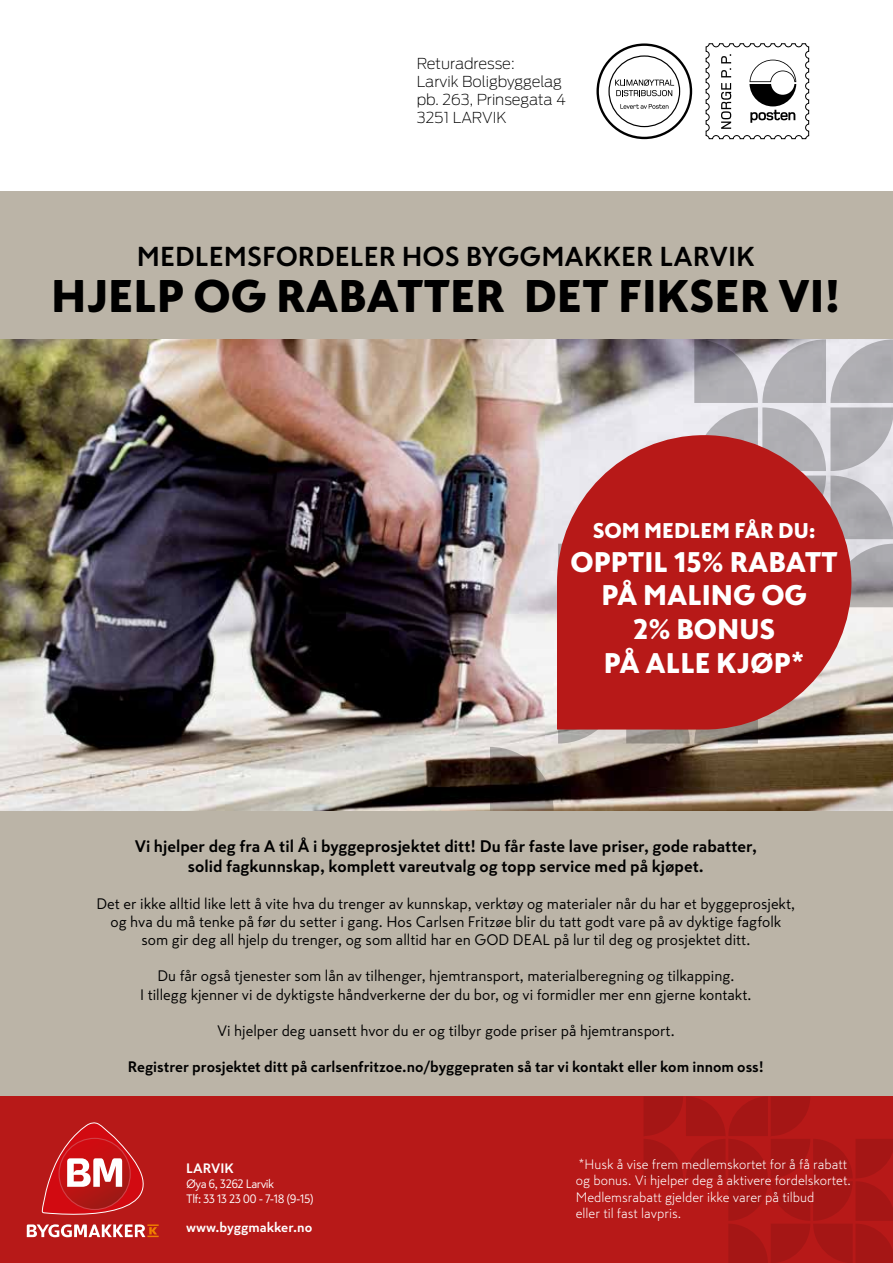
<style>
.page{position:relative;width:893px;height:1263px;background:#fff}
.page>*{position:absolute;margin:0;border:0;box-sizing:border-box;transform-origin:0 0}
.t1{font:900 45.15px "Skatta Sans";color:#000}
.t2{font:900 28.05px/33.8px "Skatta Sans";color:#fff;text-align:center}
.t3{font:700 27.15px "Skatta Sans";color:#000}
.t4{font:900 21.15px "Skatta Sans";color:#fff}
.t5{font:700 16.5px/20px "Skatta Sans";color:#000;text-align:center}
.t6{font:15px/18px "Skatta Sans";color:#000;text-align:center}
.t7{font:700 15px "Skatta Sans";color:#000}
.t8{font:200 15px/18px "Antenna";color:#000}
.t9{font:300 13.5px/16.2px "Skatta Sans";color:#fff}
.t10{font:700 13.5px "Skatta Sans";color:#fff}
.t11{font:12px/15px "Skatta Sans";letter-spacing:-.04em;color:#fff}
</style>
<div class="page">
<svg style="left:705px;top:43px;width:104px;height:96px"></svg>
<svg style="left:596px;top:43px;width:96px;height:96px"></svg>
<div style="left:0;top:191px;width:893px;height:1072px;background:#bbb4a7"></div>
<div style="left:0;top:1096px;width:893px;height:167px;background:#b71918"></div>
<img style="left:0;top:339px;width:490px;height:471px">
<img style="left:490px;top:339px;width:403px;height:471px">
<svg style="left:27px;top:1122px;width:132px;height:115px"></svg>
<div style="left:557px;top:435px;width:294px;height:294px;background:#b71918;border-radius:147px"></div>
<svg style="left:644px;top:1097px;width:249px;height:166px"></svg>
<p class="t8" style="left:417px;top:54px;width:151px">Returadresse:<br>Larvik Boligbyggelag pb. 263, Prinsegata 4<br>3251 LARVIK</p>
<h3 class="t3" style="left:137px;top:237px;width:619px">MEDLEMSFORDELER HOS BYGGMAKKER LARVIK</h3>
<h1 class="t1" style="left:51px;top:262px;width:791px">HJELP OG RABATTER DET FIKSER VI!</h1>
<h3 class="t4" style="left:593px;top:515px;width:224px">SOM MEDLEM FÅR DU:</h3>
<h2 class="t2" style="left:570px;top:544px;width:269px">OPPTIL 15% RABATT<br>PÅ MALING OG<br>2% BONUS<br>PÅ ALLE KJØP*</h2>
<p class="t5" style="left:135px;top:836px;width:624px">Vi hjelper deg fra A til Å i byggeprosjektet ditt! Du får faste lave priser, gode rabatter, solid fagkunnskap, komplett vareutvalg og topp service med på kjøpet.</p>
<p class="t6" style="left:97px;top:895px;width:700px">Det er ikke alltid like lett å vite hva du trenger av kunnskap, verktøy og materialer når du har et byggeprosjekt, og hva du må tenke på før du setter i gang. Hos Carlsen Fritzøe blir du tatt godt vare på av dyktige fagfolk som gir deg all hjelp du trenger, og som alltid har en GOD DEAL på lur til deg og prosjektet ditt.</p>
<p class="t6" style="left:140px;top:967px;width:613px">Du får også tjenester som lån av tilhenger, hjemtransport, materialberegning og tilkapping.<br>I tillegg kjenner vi de dyktigste håndverkerne der du bor, og vi formidler mer enn gjerne kontakt.</p>
<p class="t6" style="left:217px;top:1021px;width:459px">Vi hjelper deg uansett hvor du er og tilbyr gode priser på hjemtransport.</p>
<p class="t7" style="left:128px;top:1056px;width:638px">Registrer prosjektet ditt på carlsenfritzoe.no/byggepraten så tar vi kontakt eller kom innom oss!</p>
<p class="t10" style="left:186px;top:1159px;width:49px">LARVIK</p>
<p class="t11" style="left:186px;top:1176px;width:129px">Øya 6, 3262 Larvik<br>Tlf: 33 13 23 00 - 7-18 (9-15)</p>
<p class="t10" style="left:186px;top:1218px;width:128px">www.byggmakker.no</p>
<p class="t9" style="left:576px;top:1156px;width:277px">*Husk å vise frem medlemskortet for å få rabatt og bonus. Vi hjelper deg å aktivere fordelskortet.<br>Medlemsrabatt gjelder ikke varer på tilbud<br>eller til fast lavpris.</p>
</div>
